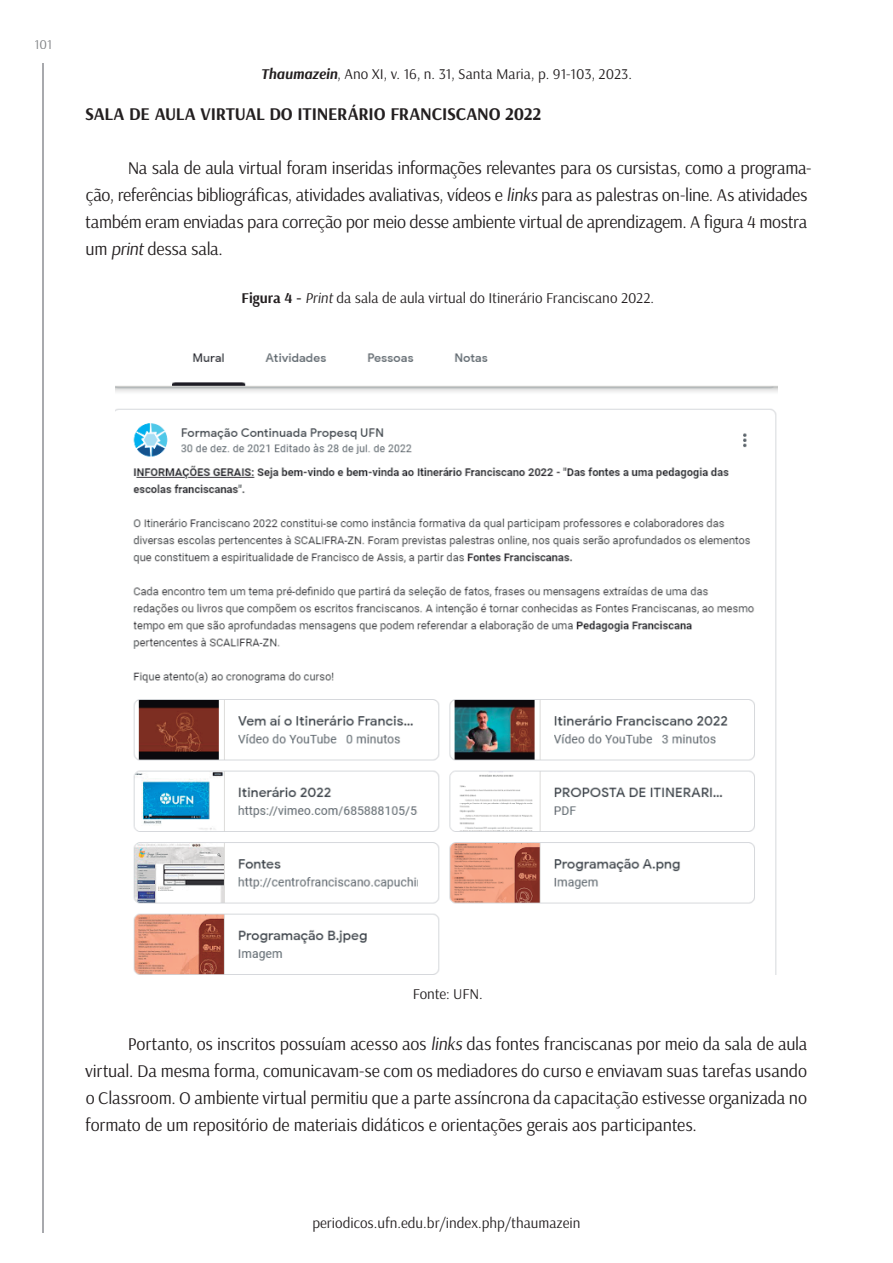
<style>
.page{position:relative;width:893px;height:1263px;background:#fff}
.page>*{position:absolute;margin:0;border:0;box-sizing:border-box;transform-origin:0 0}
.t1{font:18px/27px "Arsenal";letter-spacing:-.02em;color:#231f20}
.t2{font:700 18px "Arsenal";letter-spacing:-.01em;color:#231f20}
.t3{font:15px "Arsenal";color:#231f20}
.t4{font:13.5px "Arsenal";color:#808285}
.s1{font-weight:700;font-style:italic}
.s2{font-style:italic}
.s3{font-weight:700}
</style>
<div class="page">
<hr style="left:43px;top:64px;width:1px;height:1169px;background:#a8a9ad">
<img style="left:115px;top:353px;width:663px;height:622px">
<p class="t4" style="left:34px;top:36px;width:19px">101</p>
<p class="t3" style="left:261px;top:65px;width:373px"><span class="s1">Thaumazein</span>, Ano XI, v. 16, n. 31, Santa Maria, p. 91-103, 2023.</p>
<p class="t2" style="left:85px;top:103px;width:458px">SALA DE AULA VIRTUAL DO ITINERÁRIO FRANCISCANO 2022</p>
<p class="t1" style="left:85px;top:154px;width:728px;text-indent:42px">Na sala de aula virtual foram inseridas informações relevantes para os cursistas, como a programa&shy;ção, referências bibliográficas, atividades avaliativas, vídeos e <span class="s2">links</span> para as palestras on-line. As atividades também eram enviadas para correção por meio desse ambiente virtual de aprendizagem. A figura 4 mostra um <span class="s2">print</span> dessa sala.</p>
<p class="t3" style="left:242px;top:289px;width:414px"><span class="s3">Figura 4 -</span> <span class="s2">Print</span> da sala de aula virtual do Itinerário Franciscano 2022.</p>
<p class="t3" style="left:413px;top:985px;width:72px">Fonte: UFN.</p>
<p class="t1" style="left:85px;top:1030px;width:724px;text-align:justify;text-indent:43px">Portanto, os inscritos possuíam acesso aos <span class="s2">links</span> das fontes franciscanas por meio da sala de aula virtual. Da mesma forma, comunicavam-se com os mediadores do curso e enviavam suas tarefas usando o Classroom. O ambiente virtual permitiu que a parte assíncrona da capacitação estivesse organizada no formato de um repositório de materiais didáticos e orientações gerais aos participantes.</p>
<p class="t3" style="left:312px;top:1214px;width:270px">periodicos.ufn.edu.br/index.php/thaumazein</p>
</div>
